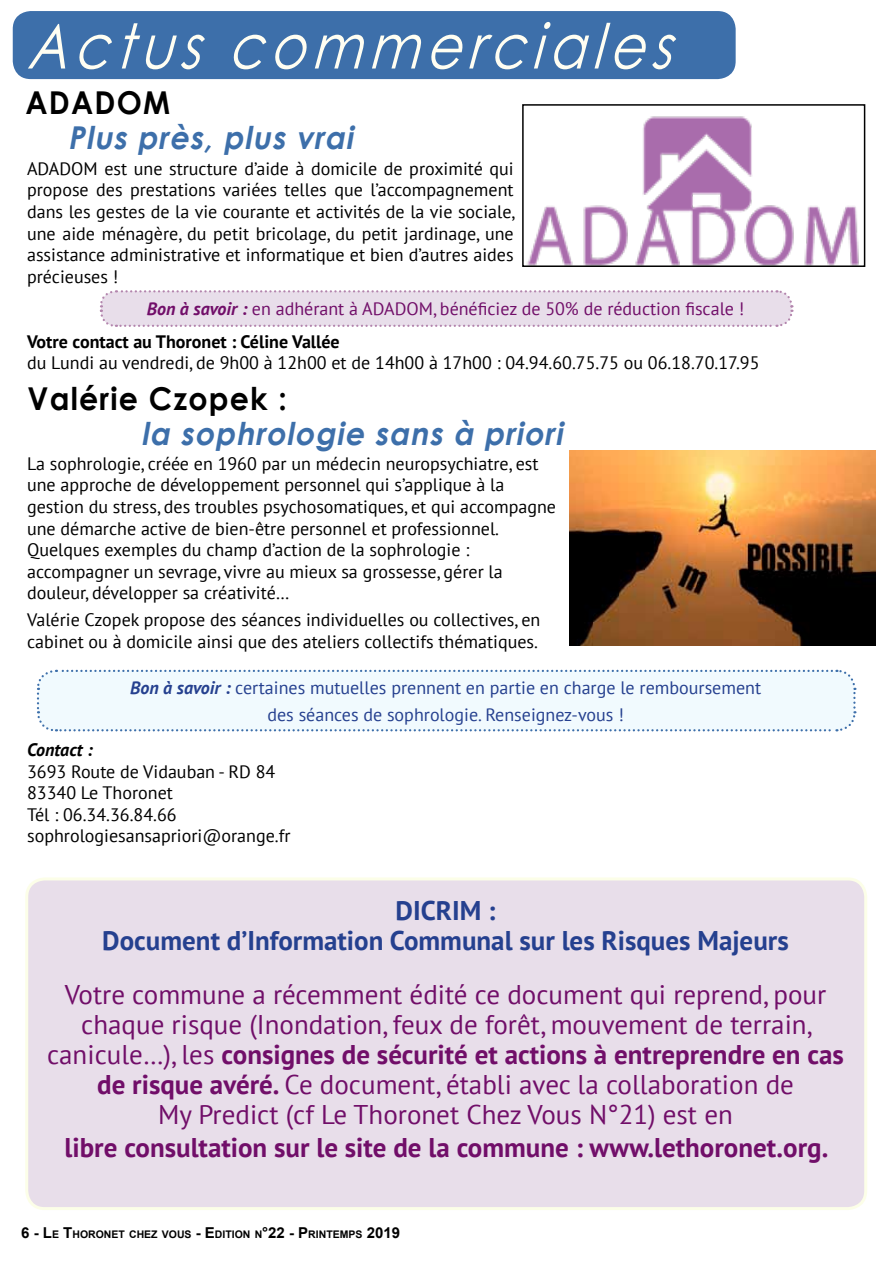
<style>
.page{position:relative;width:893px;height:1263px;background:#fff}
.page>*{position:absolute;margin:0;border:0;box-sizing:border-box;transform-origin:0 0}
.t1{font:italic 62.1px "Century Gothic";color:#fffef2;scale:.87 1}
.t2{font:italic 700 31.5px "Century Gothic";color:#3d6faa;scale:.95 1}
.t3{font:700 31.5px "Century Gothic";letter-spacing:.04em;color:#000;scale:.95 1}
.t4{font:27px/30px "PT Sans";color:#710e69;text-align:center}
.t5{font:700 27px "PT Sans";color:#710e69}
.t6{font:700 27px/30px "PT Sans";color:#25408f;text-align:center}
.t7{font:18px/21.6px "PT Sans";color:#000}
.t8{font:18px/27px "PT Sans";color:#25408f;text-align:center}
.t9{font:18px "PT Sans";color:#710e69}
.t10{font:700 18px "PT Sans";color:#000}
.t11{font:italic 700 18px "PT Sans";color:#000}
.t12{font:700 10.5px "Arial";color:#000}
.s1{font-weight:700;font-style:italic}
.s2{font-weight:700}
.s3{font-size:15px}
</style>
<div class="page">
<div style="left:13px;top:11px;width:723px;height:68px;background:#3d6faa;border-radius:18px"></div>
<div style="left:27px;top:879px;width:839px;height:329px;background:#e8deea;border-radius:18px"></div>
<div style="left:25px;top:877px;width:842px;height:333px;border:3px solid #fcfee8;border-radius:18px"></div>
<img style="left:570px;top:450px;width:306px;height:196px">
<img style="left:527px;top:116px;width:332px;height:148px">
<div style="left:522px;top:104px;width:343px;height:163px;border:2px solid #000"></div>
<svg style="left:99px;top:290px;width:695px;height:37px;background:#e6dbe8"></svg>
<svg style="left:36px;top:669px;width:821px;height:63px"></svg>
<h1 class="t1" style="left:27px;top:8px;width:765px">Actus commerciales</h1>
<h2 class="t3" style="left:26px;top:82px;width:154px">ADADOM</h2>
<h2 class="t2" style="left:68px;top:118px;width:309px">Plus près, plus vrai</h2>
<p class="t7" style="left:27px;top:157px;width:489px;text-align:justify">ADADOM est une structure d’aide à domicile de proximité qui propose des prestations variées telles que l’accompagnement dans les gestes de la vie courante et activités de la vie sociale, une aide ménagère, du petit bricolage, du petit jardinage, une assistance administrative et informatique et bien d’autres aides précieuses !</p>
<p class="t9" style="left:147px;top:297px;width:599px"><span class="s1">Bon à savoir :</span> en adhérant à ADADOM, bénéficiez de 50% de réduction fiscale !</p>
<p class="t10" style="left:27px;top:329px;width:314px">Votre contact au Thoronet : Céline Vallée</p>
<p class="t7" style="left:27px;top:352px;width:734px">du Lundi au vendredi, de 9h00 à 12h00 et de 14h00 à 17h00 : 04.94.60.75.75 ou 06.18.70.17.95</p>
<h2 class="t3" style="left:28px;top:379px;width:274px">Valérie Czopek :</h2>
<h2 class="t2" style="left:141px;top:414px;width:452px">la sophrologie sans à priori</h2>
<p class="t7" style="left:27px;top:452px;width:530px">La sophrologie, créée en 1960 par un médecin neuropsychiatre, est une approche de développement personnel qui s’applique à la gestion du stress, des troubles psychosomatiques, et qui accompagne une démarche active de bien-être personnel et professionnel.<br>Quelques exemples du champ d’action de la sophrologie : accompagner un sevrage, vivre au mieux sa grossesse, gérer la douleur, développer sa créativité…</p>
<p class="t7" style="left:27px;top:609px;width:515px">Valérie Czopek propose des séances individuelles ou collectives, en cabinet ou à domicile ainsi que des ateliers collectifs thématiques.</p>
<p class="t8" style="left:130px;top:674px;width:632px"><span class="s1">Bon à savoir :</span> certaines mutuelles prennent en partie en charge le remboursement des séances de sophrologie. Renseignez-vous !</p>
<p class="t11" style="left:27px;top:738px;width:67px">Contact :</p>
<p class="t7" style="left:27px;top:760px;width:265px">3693 Route de Vidauban - RD 84<br>83340 Le Thoronet<br>Tél : 06.34.36.84.66 sophrologiesansapriori@orange.fr</p>
<h3 class="t6" style="left:102px;top:895px;width:688px">DICRIM :<br>Document d’Information Communal sur les Risques Majeurs</h3>
<p class="t4" style="left:47px;top:979px;width:798px">Votre commune a récemment édité ce document qui reprend, pour chaque risque (Inondation, feux de forêt, mouvement de terrain, canicule…), les <span class="s2">consignes de sécurité et actions à entreprendre en cas de risque avéré.</span> Ce document, établi avec la collaboration de<br>My Predict (cf Le Thoronet Chez Vous N°21) est en</p>
<h3 class="t5" style="left:65px;top:1130px;width:765px">libre consultation sur le site de la commune : www.lethoronet.org.</h3>
<p class="t12" style="left:21px;top:1227px;width:380px"><span class="s3">6 - L</span>E <span class="s3">T</span>HORONET CHEZ VOUS <span class="s3">- E</span>DITION N<span class="s3">°22 - P</span>RINTEMPS <span class="s3">2019</span></p>
</div>
